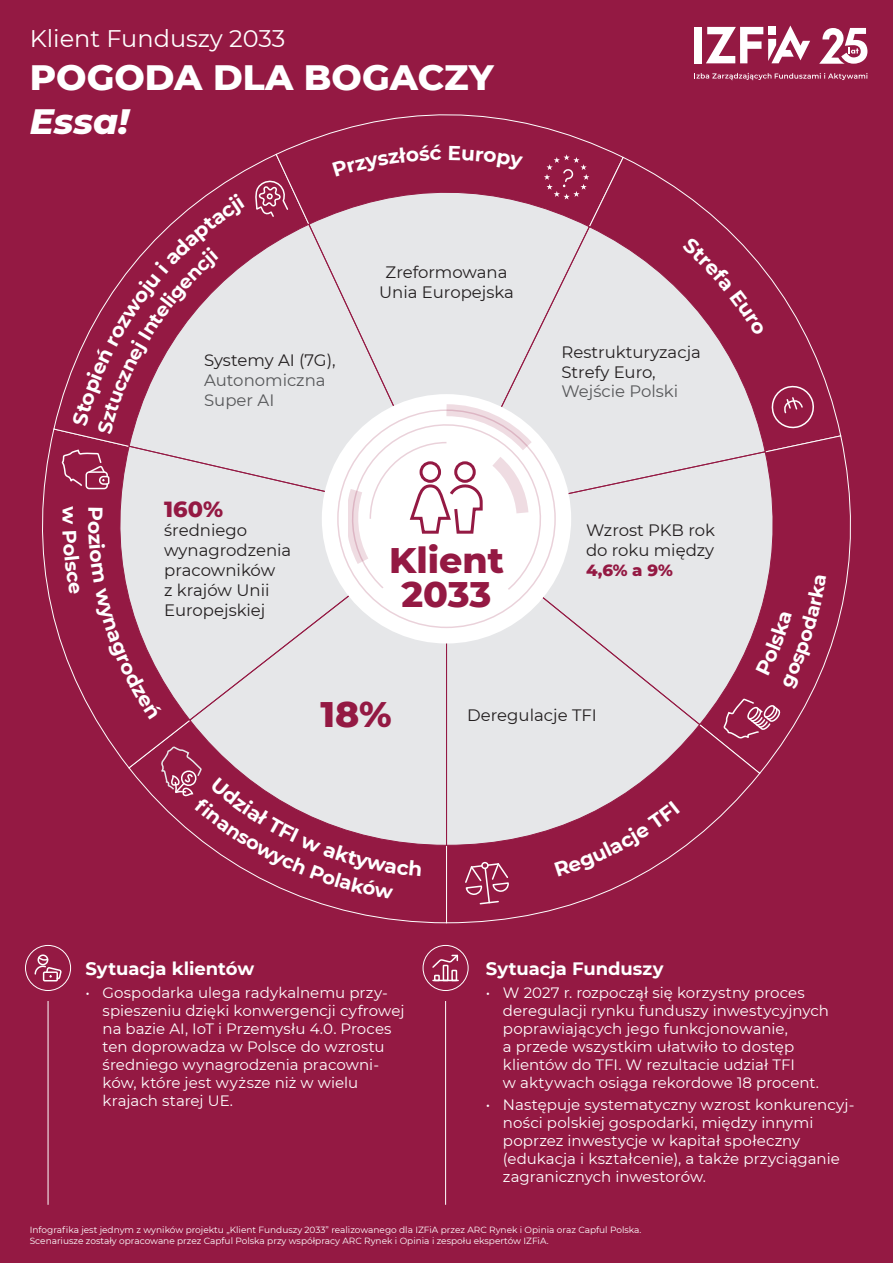
<style>
.page{position:relative;width:893px;height:1263px;background:#941943}
.page>*{position:absolute;margin:0;border:0;box-sizing:border-box;transform-origin:0 0}
.t1{font:800 36.3px/34.5px "Montserrat";color:#941943;text-align:center}
.t2{font:800 36px "Montserrat";color:#fff}
.t3{font:italic 800 36px "Montserrat";color:#fff}
.t4{font:24px "Montserrat";color:#fff}
.t5{font:800 22.35px "Montserrat";color:#941943}
.t6{font:700 18px "Montserrat";letter-spacing:-.005em;color:#fff}
.t7{font:16.5px/19.8px "Montserrat";color:#231f20}
.t8{font:16.5px/19.8px "Montserrat";color:#57585a}
.t9{font:800 16.5px "Montserrat";color:#941943}
.t10{font:15px/18px "Montserrat";color:#fff}
.t11{font:9px/10.8px "Montserrat";color:#fff}
</style>
<div class="page">
<svg style="left:42px;top:431px;width:147px;height:338px"></svg>
<svg style="left:53px;top:154px;width:222px;height:367px"></svg>
<svg style="left:275px;top:114px;width:347px;height:109px"></svg>
<svg style="left:446px;top:156px;width:395px;height:279px"></svg>
<svg style="left:761px;top:435px;width:90px;height:338px"></svg>
<svg style="left:445px;top:725px;width:316px;height:198px"></svg>
<div style="left:189px;top:721px;width:256px;height:125px;background:#e6e7e9"></div>
<div style="left:106px;top:445px;width:339px;height:276px;background:#e6e7e9"></div>
<div style="left:128px;top:223px;width:180px;height:297px;background:#e6e7e9"></div>
<svg style="left:308px;top:181px;width:282px;height:339px;background:#d9c7cf"></svg>
<svg style="left:445px;top:226px;width:321px;height:225px;background:#dccfd5"></svg>
<svg style="left:551px;top:451px;width:235px;height:274px;background:#d9c8d0"></svg>
<svg style="left:445px;top:518px;width:256px;height:328px;background:#dfd5db"></svg>
<svg style="left:722px;top:697px;width:59px;height:46px"></svg>
<svg style="left:252px;top:179px;width:37px;height:39px"></svg>
<svg style="left:770px;top:384px;width:46px;height:46px"></svg>
<svg style="left:464px;top:862px;width:46px;height:43px"></svg>
<div style="left:25px;top:945px;width:46px;height:46px;border:1px solid #fff;border-radius:50%"></div>
<hr style="left:48px;top:1001px;width:1px;height:204px;background:#fff">
<div style="left:423px;top:945px;width:45px;height:46px;border:1px solid #fff;border-radius:50%"></div>
<hr style="left:445px;top:1001px;width:1px;height:204px;background:#fff">
<svg style="left:432px;top:954px;width:27px;height:28px"></svg>
<div style="left:43px;top:971px;width:15px;height:10px;border:2px solid #fff"></div>
<svg style="left:34px;top:955px;width:28px;height:25px"></svg>
<div style="left:38px;top:954px;width:10px;height:11px;border:2px solid #fff;border-radius:50%"></div>
<svg style="left:544px;top:154px;width:45px;height:45px"></svg>
<div style="left:322px;top:394px;width:249px;height:249px;background:#fff;border-radius:50%"></div>
<svg style="left:349px;top:404px;width:192px;height:218px"></svg>
<div style="left:420px;top:461px;width:21px;height:22px;border:3px solid #941943;border-radius:50%"></div>
<div style="left:694px;top:27px;width:7px;height:36px;background:#fff"></div>
<svg style="left:706px;top:26px;width:104px;height:37px"></svg>
<svg style="left:819px;top:28px;width:48px;height:36px"></svg>
<svg style="left:694px;top:73px;width:173px;height:7px"></svg>
<svg style="left:332px;top:144px;width:109px;height:33px"></svg>
<svg style="left:449px;top:146px;width:74px;height:25px"></svg>
<svg style="left:72px;top:193px;width:173px;height:241px"></svg>
<svg style="left:682px;top:237px;width:83px;height:99px"></svg>
<svg style="left:756px;top:574px;width:70px;height:116px"></svg>
<svg style="left:554px;top:801px;width:126px;height:76px"></svg>
<svg style="left:160px;top:745px;width:262px;height:154px"></svg>
<svg style="left:61px;top:448px;width:102px;height:272px"></svg>
<h3 class="t4" style="left:30px;top:22px;width:257px">Klient Funduszy 2033</h3>
<h2 class="t2" style="left:30px;top:51px;width:465px">POGODA DLA BOGACZY</h2>
<h2 class="t3" style="left:30px;top:94px;width:101px">Essa!</h2>
<p class="t7" style="left:204px;top:350px;width:133px">Systemy AI (7G),</p>
<p class="t8" style="left:204px;top:369px;width:123px">Autonomiczna<br>Super AI</p>
<h3 class="t5" style="left:164px;top:492px;width:60px">160%</h3>
<p class="t7" style="left:164px;top:520px;width:129px">średniego wynagrodzenia pracowników<br>z krajów Unii<br>Europejskiej</p>
<p class="t7" style="left:379px;top:262px;width:136px;text-align:center">Zreformowana<br>Unia Europejska</p>
<h1 class="t1" style="left:389px;top:540px;width:116px">Klient<br>2033</h1>
<p class="t7" style="left:561px;top:341px;width:141px">Restrukturyzacja<br>Strefy Euro,</p>
<p class="t8" style="left:561px;top:381px;width:118px">Wejście Polski</p>
<p class="t7" style="left:586px;top:520px;width:130px">Wzrost PKB rok do roku między</p>
<p class="t9" style="left:586px;top:558px;width:88px">4,6% a 9%</p>
<h1 class="t1" style="left:320px;top:694px;width:73px">18%</h1>
<p class="t7" style="left:467px;top:704px;width:131px">Deregulacje TFI</p>
<p class="t6" style="left:86px;top:956px;width:170px">Sytuacja klientów</p>
<p class="t10" style="left:103px;top:983px;width:303px;text-indent:-17px">• Gospodarka ulega radykalnemu przy&shy;spieszeniu dzięki konwergencji cyfrowej na bazie AI, IoT i Przemysłu 4.0. Proces ten doprowadza w Polsce do wzrostu średniego wynagrodzenia pracowni&shy;ków, które jest wyższe niż w wielu krajach starej UE.</p>
<p class="t6" style="left:486px;top:956px;width:179px">Sytuacja Funduszy</p>
<p class="t10" style="left:503px;top:983px;width:328px;text-indent:-17px">• W 2027 r. rozpoczął się korzystny proces deregulacji rynku funduszy inwestycyjnych poprawiających jego funkcjonowanie,<br>a przede wszystkim ułatwiło to dostęp klientów do TFI. W rezultacie udział TFI<br>w aktywach osiąga rekordowe 18 procent.</p>
<p class="t10" style="left:503px;top:1095px;width:353px;text-indent:-17px">• Następuje systematyczny wzrost konkurencyj&shy;ności polskiej gospodarki, między innymi poprzez inwestycje w kapitał społeczny (edukacja i kształcenie), a także przyciąganie zagranicznych inwestorów.</p>
<p class="t11" style="left:30px;top:1224px;width:613px">Infografika jest jednym z wyników projektu „Klient Funduszy 2033” realizowanego dla IZFiA przez ARC Rynek i Opinia oraz Capful Polska.<br>Scenariusze zostały opracowane przez Capful Polska przy współpracy ARC Rynek i Opinia i zespołu ekspertów IZFiA.</p>
</div>
